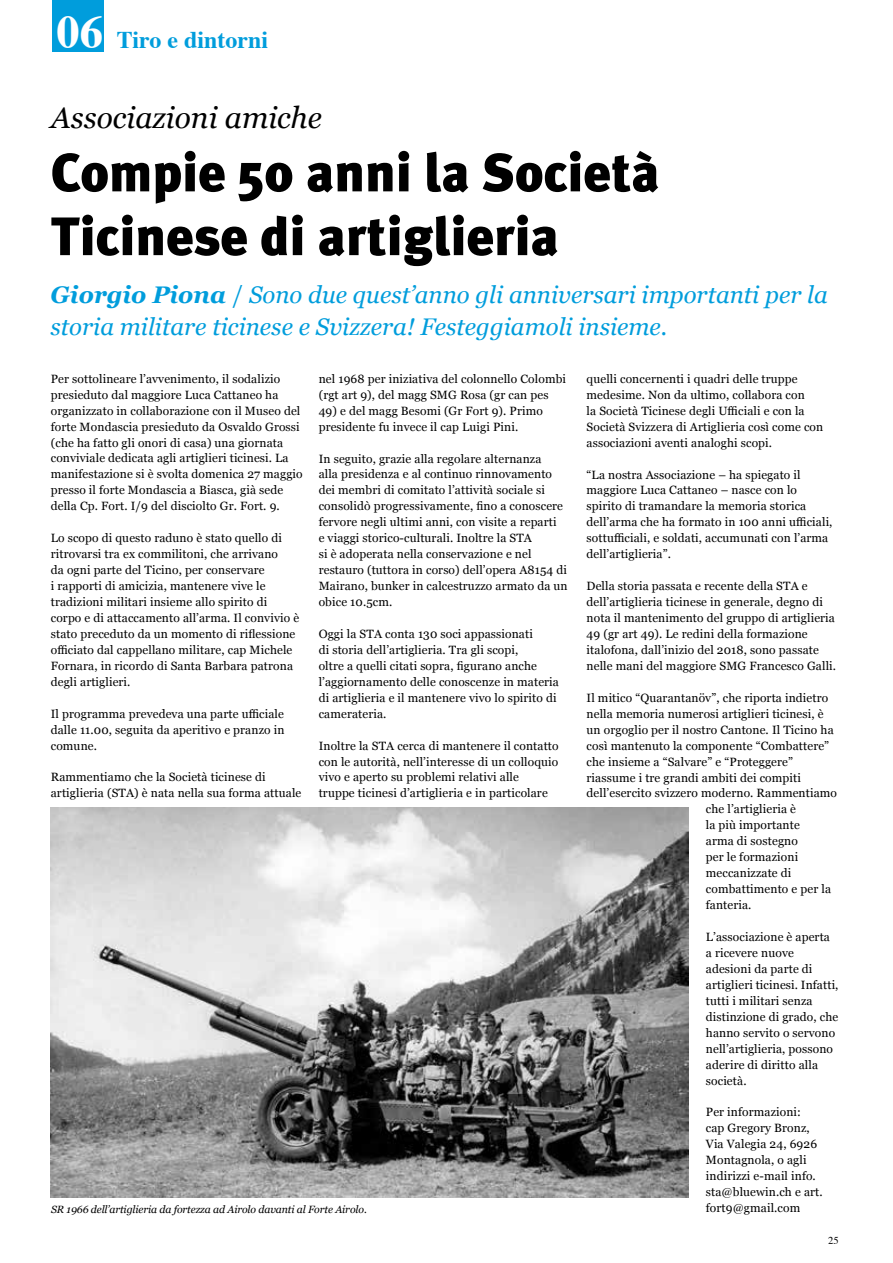
<style>
.page{position:relative;width:893px;height:1263px;background:#fff}
.page>*{position:absolute;margin:0;border:0;box-sizing:border-box;transform-origin:0 0}
.t1{font:900 54px/63.8px "Meta Plus";color:#000}
.t2{font:italic 30px "Georgia";color:#000}
.t3{font:italic 24px/32px "Georgia";color:#009ddc}
.t4{font:700 24px "Times";color:#009ddc}
.t5{font:12px/15.9px "Georgia";letter-spacing:.01em;color:#000}
.t6{font:italic 10.5px "Georgia";letter-spacing:-.01em;color:#000}
.t7{font:10.5px "Times";color:#000}
.s1{font-size:46.5px;color:#fff}
.s2{font-weight:700}
.s3{font-style:normal}
</style>
<div class="page">
<div style="left:52px;top:0;width:51px;height:51px;background:#009ddc"></div>
<img style="left:51px;top:808px;width:638px;height:389px">
<h3 class="t4" style="left:57px;top:17px;width:213px"><span class="s1">06</span> Tiro e dintorni</h3>
<h2 class="t2" style="left:51px;top:95px;width:273px">Associazioni amiche</h2>
<h1 class="t1" style="left:51px;top:141px;width:610px">Compie 50 anni la Società<br>Ticinese di artiglieria</h1>
<h3 class="t3" style="left:51px;top:278px;width:779px"><span class="s2">Giorgio Piona</span> <span class="s3">/</span> Sono due quest’anno gli anniversari importanti per la storia militare ticinese e Svizzera! Festeggiamoli insieme.</h3>
<p class="t5" style="left:51px;top:370px;width:253px">Per sottolineare l’avvenimento, il sodalizio presieduto dal maggiore Luca Cattaneo ha organizzato in collaborazione con il Museo del forte Mondascia presieduto da Osvaldo Grossi (che ha fatto gli onori di casa) una giornata conviviale dedicata agli artiglieri ticinesi. La manifestazione si è svolta domenica 27 maggio presso il forte Mondascia a Biasca, già sede della Cp. Fort. I/9 del disciolto Gr. Fort. 9.</p>
<p class="t5" style="left:51px;top:530px;width:250px">Lo scopo di questo raduno è stato quello di ritrovarsi tra ex commilitoni, che arrivano<br>da ogni parte del Ticino, per conservare<br>i rapporti di amicizia, mantenere vive le tradizioni militari insieme allo spirito di corpo e di attaccamento all’arma. Il convivio è stato preceduto da un momento di riflessione officiato dal cappellano militare, cap Michele Fornara, in ricordo di Santa Barbara patrona degli artiglieri.</p>
<p class="t5" style="left:51px;top:705px;width:235px;text-align:justify">Il programma prevedeva una parte ufficiale dalle 11.00, seguita da aperitivo e pranzo in comune.</p>
<p class="t5" style="left:51px;top:769px;width:252px">Rammentiamo che la Società ticinese di artiglieria (STA) è nata nella sua forma attuale</p>
<p class="t5" style="left:319px;top:370px;width:249px">nel 1968 per iniziativa del colonnello Colombi (rgt art 9), del magg SMG Rosa (gr can pes</p>
<p class="t5" style="left:319px;top:402px;width:226px">49) e del magg Besomi (Gr Fort 9). Primo presidente fu invece il cap Luigi Pini.</p>
<p class="t5" style="left:319px;top:450px;width:251px">In seguito, grazie alla regolare alternanza<br>alla presidenza e al continuo rinnovamento dei membri di comitato l’attività sociale si consolidò progressivamente, fino a conoscere fervore negli ultimi anni, con visite a reparti<br>e viaggi storico-culturali. Inoltre la STA<br>si è adoperata nella conservazione e nel restauro (tuttora in corso) dell’opera A8154 di Mairano, bunker in calcestruzzo armato da un obice 10.5cm.</p>
<p class="t5" style="left:319px;top:625px;width:242px">Oggi la STA conta 130 soci appassionati<br>di storia dell’artiglieria. Tra gli scopi,<br>oltre a quelli citati sopra, figurano anche l’aggiornamento delle conoscenze in materia di artiglieria e il mantenere vivo lo spirito di camerateria.</p>
<p class="t5" style="left:319px;top:737px;width:241px">Inoltre la STA cerca di mantenere il contatto con le autorità, nell’interesse di un colloquio vivo e aperto su problemi relativi alle<br>truppe ticinesi d’artiglieria e in particolare</p>
<p class="t5" style="left:587px;top:370px;width:238px">quelli concernenti i quadri delle truppe medesime. Non da ultimo, collabora con<br>la Società Ticinese degli Ufficiali e con la Società Svizzera di Artiglieria così come con associazioni aventi analoghi scopi.</p>
<p class="t5" style="left:587px;top:466px;width:247px">“La nostra Associazione – ha spiegato il maggiore Luca Cattaneo – nasce con lo spirito di tramandare la memoria storica dell’arma che ha formato in 100 anni ufficiali, sottufficiali, e soldati, accumunati con l’arma dell’artiglieria”.</p>
<p class="t5" style="left:587px;top:577px;width:251px">Della storia passata e recente della STA e dell’artiglieria ticinese in generale, degno di nota il mantenimento del gruppo di artiglieria 49 (gr art 49). Le redini della formazione italofona, dall’inizio del 2018, sono passate nelle mani del maggiore SMG Francesco Galli.</p>
<p class="t5" style="left:587px;top:689px;width:243px">Il mitico “Quarantanöv”, che riporta indietro</p>
<p class="t5" style="left:587px;top:705px;width:239px">nella memoria numerosi artiglieri ticinesi, è</p>
<p class="t5" style="left:587px;top:721px;width:249px">un orgoglio per il nostro Cantone. Il Ticino ha</p>
<p class="t5" style="left:587px;top:737px;width:244px">così mantenuto la componente “Combattere”</p>
<p class="t5" style="left:587px;top:753px;width:208px">che insieme a “Salvare” e “Proteggere”</p>
<p class="t5" style="left:587px;top:769px;width:216px">riassume i tre grandi ambiti dei compiti</p>
<p class="t5" style="left:587px;top:785px;width:252px">dell’esercito svizzero moderno. Rammentiamo</p>
<p class="t5" style="left:706px;top:801px;width:92px">che l’artiglieria è</p>
<p class="t5" style="left:706px;top:817px;width:95px">la più importante</p>
<p class="t5" style="left:706px;top:833px;width:94px">arma di sostegno</p>
<p class="t5" style="left:706px;top:849px;width:94px">per le formazioni</p>
<p class="t5" style="left:706px;top:865px;width:87px">meccanizzate di</p>
<p class="t5" style="left:706px;top:880px;width:127px">combattimento e per la</p>
<p class="t5" style="left:706px;top:896px;width:47px">fanteria.</p>
<p class="t5" style="left:706px;top:928px;width:134px">L’associazione è aperta a ricevere nuove adesioni da parte di artiglieri ticinesi. Infatti, tutti i militari senza distinzione di grado, che hanno servito o servono nell’artiglieria, possono aderire di diritto alla società.</p>
<p class="t5" style="left:706px;top:1104px;width:118px">Per informazioni:<br>cap Gregory Bronz,<br>Via Valegia 24, 6926<br>Montagnola, o agli indirizzi e-mail info. sta@bluewin.ch e art.</p>
<p class="t6" style="left:51px;top:1201px;width:317px">SR 1966 dell’artiglieria da fortezza ad Airolo davanti al Forte Airolo.</p>
<p class="t5" style="left:706px;top:1199px;width:96px">fort9@gmail.com</p>
<p class="t7" style="left:828px;top:1230px;width:12px">25</p>
</div>
